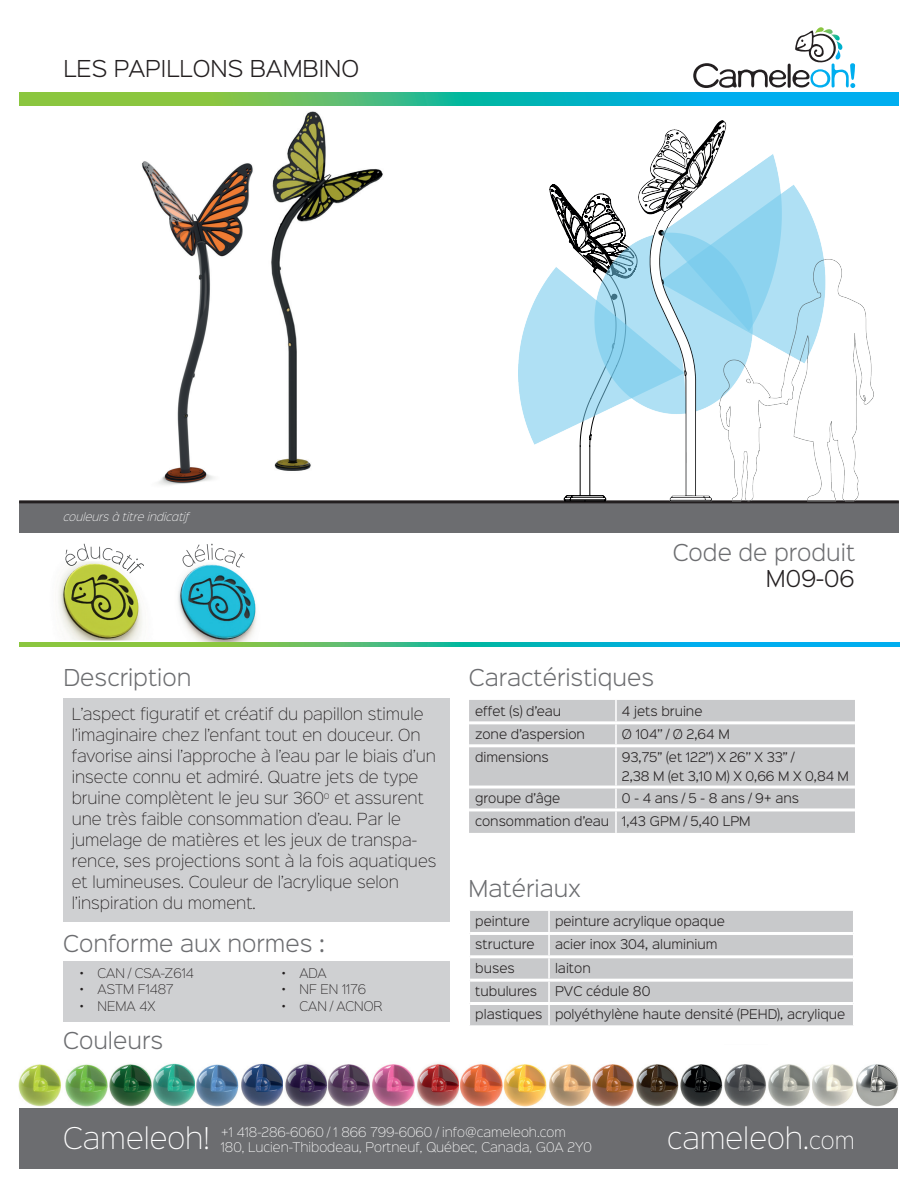
<style>
.page{position:relative;width:918px;height:1188px;background:#fff}
.page>*{position:absolute;margin:0;border:0;box-sizing:border-box;transform-origin:0 0}
.t1{font:27px "Sinkin Sans 200 X Light";color:#fff}
.t2{font:300 21px "Sinkin Sans 300";color:#6c6d70}
.t3{font:300 21px "Sinkin Sans 300";color:#231f20}
.t4{font:15px/21px "Sinkin Sans 200 X Light";color:#231f20}
.t5{font:300 12px/19.5px "Sinkin Sans 300";color:#231f20}
.t6{font:12px "Sinkin Sans 200 X Light";color:#fff}
.t7{font:12px "Sinkin Sans 200 X Light";color:#231f20}
.t8{font:italic 10.5px "Sinkin Sans 200 X Light";color:#fff}
.s1{font-size:21px}
</style>
<div class="page">
<div style="left:63px;top:961px;width:386px;height:60px;background:#cfd0d2"></div>
<svg style="left:20px;top:642px;width:879px;height:4px;background:#37b899"></svg>
<svg style="left:693px;top:63px;width:93px;height:25px"></svg>
<hr style="left:788px;top:64px;width:3px;height:24px;background:#231f20;border-radius:2px">
<svg style="left:792px;top:27px;width:63px;height:61px"></svg>
<svg style="left:19px;top:92px;width:880px;height:13px;background:#36b899"></svg>
<div style="left:19px;top:502px;width:880px;height:31px;background:#6c6d70"></div>
<div style="left:19px;top:1108px;width:879px;height:61px;background:#6c6d70"></div>
<img style="left:374px;top:1063px;width:129px;height:44px">
<img style="left:153px;top:1063px;width:130px;height:44px">
<img style="left:67px;top:1064px;width:85px;height:43px">
<img style="left:18px;top:1064px;width:49px;height:43px">
<img style="left:549px;top:1064px;width:42px;height:43px">
<img style="left:812px;top:1064px;width:87px;height:43px">
<img style="left:592px;top:1064px;width:175px;height:43px">
<img style="left:768px;top:1064px;width:42px;height:43px">
<img style="left:328px;top:1064px;width:46px;height:43px">
<img style="left:285px;top:1064px;width:43px;height:43px">
<img style="left:503px;top:1064px;width:44px;height:43px">
<hr style="left:19px;top:500px;width:880px;height:3px;background:#231f20">
<div style="left:63px;top:699px;width:386px;height:221px;background:#cfd0d2"></div>
<div style="left:469px;top:700px;width:386px;height:133px;background:#c8c9cb"></div>
<hr style="left:615px;top:700px;width:2px;height:21px;background:#fff">
<hr style="left:615px;top:724px;width:2px;height:20px;background:#fff">
<hr style="left:615px;top:747px;width:2px;height:39px;background:#fff">
<svg style="left:615px;top:789px;width:2px;height:19px"></svg>
<hr style="left:615px;top:811px;width:2px;height:22px;background:#fff">
<hr style="left:469px;top:721px;width:147px;height:3px;background:#fff">
<hr style="left:616px;top:721px;width:239px;height:3px;background:#fff">
<hr style="left:469px;top:744px;width:147px;height:3px;background:#fff">
<hr style="left:616px;top:744px;width:239px;height:3px;background:#fff">
<hr style="left:469px;top:786px;width:147px;height:3px;background:#fff">
<hr style="left:616px;top:786px;width:239px;height:3px;background:#fff">
<hr style="left:469px;top:808px;width:147px;height:3px;background:#fff">
<hr style="left:616px;top:808px;width:239px;height:3px;background:#fff">
<img style="left:178px;top:568px;width:78px;height:73px">
<svg style="left:182px;top:544px;width:63px;height:24px"></svg>
<img style="left:58px;top:573px;width:85px;height:68px">
<svg style="left:65px;top:544px;width:73px;height:29px"></svg>
<img style="left:129px;top:563px;width:15px;height:10px">
<img style="left:518px;top:120px;width:356px;height:382px">
<img style="left:271px;top:111px;width:112px;height:360px">
<img style="left:141px;top:161px;width:112px;height:324px">
<div style="left:470px;top:911px;width:383px;height:114px;background:#c8c9cb"></div>
<hr style="left:548px;top:911px;width:2px;height:21px;background:#fff">
<hr style="left:548px;top:935px;width:2px;height:20px;background:#fff">
<hr style="left:548px;top:958px;width:2px;height:21px;background:#fff">
<hr style="left:548px;top:982px;width:2px;height:20px;background:#fff">
<hr style="left:548px;top:1005px;width:2px;height:20px;background:#fff">
<hr style="left:470px;top:932px;width:79px;height:3px;background:#fff">
<hr style="left:549px;top:932px;width:304px;height:3px;background:#fff">
<hr style="left:470px;top:955px;width:79px;height:3px;background:#fff">
<hr style="left:549px;top:955px;width:304px;height:3px;background:#fff">
<hr style="left:470px;top:979px;width:79px;height:3px;background:#fff">
<hr style="left:549px;top:979px;width:304px;height:3px;background:#fff">
<hr style="left:470px;top:1002px;width:79px;height:3px;background:#fff">
<hr style="left:549px;top:1002px;width:304px;height:3px;background:#fff">
<h2 class="t3" style="left:63px;top:51px;width:297px">LES PAPILLONS BAMBINO</h2>
<p class="t8" style="left:63px;top:508px;width:127px">couleurs à titre indicatif</p>
<h2 class="t2" style="left:673px;top:535px;width:184px">Code de produit</h2>
<h2 class="t3" style="left:766px;top:562px;width:90px">M09-06</h2>
<h2 class="t2" style="left:63px;top:661px;width:129px">Description</h2>
<h2 class="t2" style="left:469px;top:661px;width:187px">Caractéristiques</h2>
<p class="t4" style="left:72px;top:702px;width:366px">L’aspect figuratif et créatif du papillon stimule l’imaginaire chez l’enfant tout en douceur. On favorise ainsi l’approche à l’eau par le biais d’un insecte connu et admiré. Quatre jets de type bruine complètent le jeu sur 360<sup>o</sup> et assurent une très faible consommation d’eau. Par le jumelage de matières et les jeux de transpa&shy;rence, ses projections sont à la fois aquatiques et lumineuses. Couleur de l’acrylique selon l’inspiration du moment.</p>
<p class="t5" style="left:475px;top:700px;width:88px">effet (s) d’eau</p>
<p class="t5" style="left:622px;top:700px;width:82px">4 jets bruine</p>
<p class="t5" style="left:475px;top:723px;width:112px">zone d’aspersion</p>
<p class="t5" style="left:622px;top:723px;width:109px">Ø 104’’ / Ø 2,64 M</p>
<p class="t5" style="left:475px;top:746px;width:75px">dimensions</p>
<p class="t5" style="left:622px;top:746px;width:228px">93,75’’ (et 122’’) X 26’’ X 33’’ /<br>2,38 M (et 3,10 M) X 0,66 M X 0,84 M</p>
<p class="t5" style="left:475px;top:787px;width:87px">groupe d’âge</p>
<p class="t5" style="left:475px;top:786px;width:326px;line-height:23px;text-indent:147px">0 - 4 ans / 5 - 8 ans / 9+ ans consommation d’eau 1,43 GPM / 5,40 LPM</p>
<h2 class="t2" style="left:469px;top:871px;width:114px">Matériaux</h2>
<h2 class="t2" style="left:63px;top:926px;width:263px">Conforme aux normes :</h2>
<p class="t7" style="left:80px;top:963px;width:115px">• CAN / CSA-Z614</p>
<p class="t7" style="left:80px;top:980px;width:95px">• ASTM F1487</p>
<p class="t7" style="left:80px;top:996px;width:77px">• NEMA 4X</p>
<h2 class="t2" style="left:63px;top:1023px;width:101px">Couleurs</h2>
<p class="t7" style="left:282px;top:963px;width:46px">• ADA</p>
<p class="t7" style="left:282px;top:980px;width:85px">• NF EN 1176</p>
<p class="t7" style="left:282px;top:996px;width:101px">• CAN / ACNOR</p>
<p class="t5" style="left:475px;top:910px;width:56px">peinture</p>
<p class="t5" style="left:555px;top:910px;width:171px">peinture acrylique opaque</p>
<p class="t5" style="left:475px;top:934px;width:61px">structure</p>
<p class="t5" style="left:555px;top:934px;width:164px">acier inox 304, aluminium</p>
<p class="t5" style="left:475px;top:957px;width:41px">buses</p>
<p class="t5" style="left:555px;top:957px;width:37px">laiton</p>
<p class="t5" style="left:475px;top:980px;width:63px">tubulures</p>
<p class="t5" style="left:475px;top:978px;width:372px;line-height:23.4px;text-indent:80px">PVC cédule 80<br>plastiques polyéthylène haute densité (PEHD), acrylique</p>
<h1 class="t1" style="left:63px;top:1116px;width:148px">Cameleoh!</h1>
<p class="t6" style="left:221px;top:1122px;width:346px">+1 418-286-6060 / 1 866 799-6060 / info@cameleoh.com</p>
<p class="t6" style="left:221px;top:1137px;width:373px">180, Lucien-Thibodeau, Portneuf, Québec, Canada, G0A 2Y0</p>
<h1 class="t1" style="left:667px;top:1116px;width:189px">cameleoh.<span class="s1">com</span></h1>
</div>
